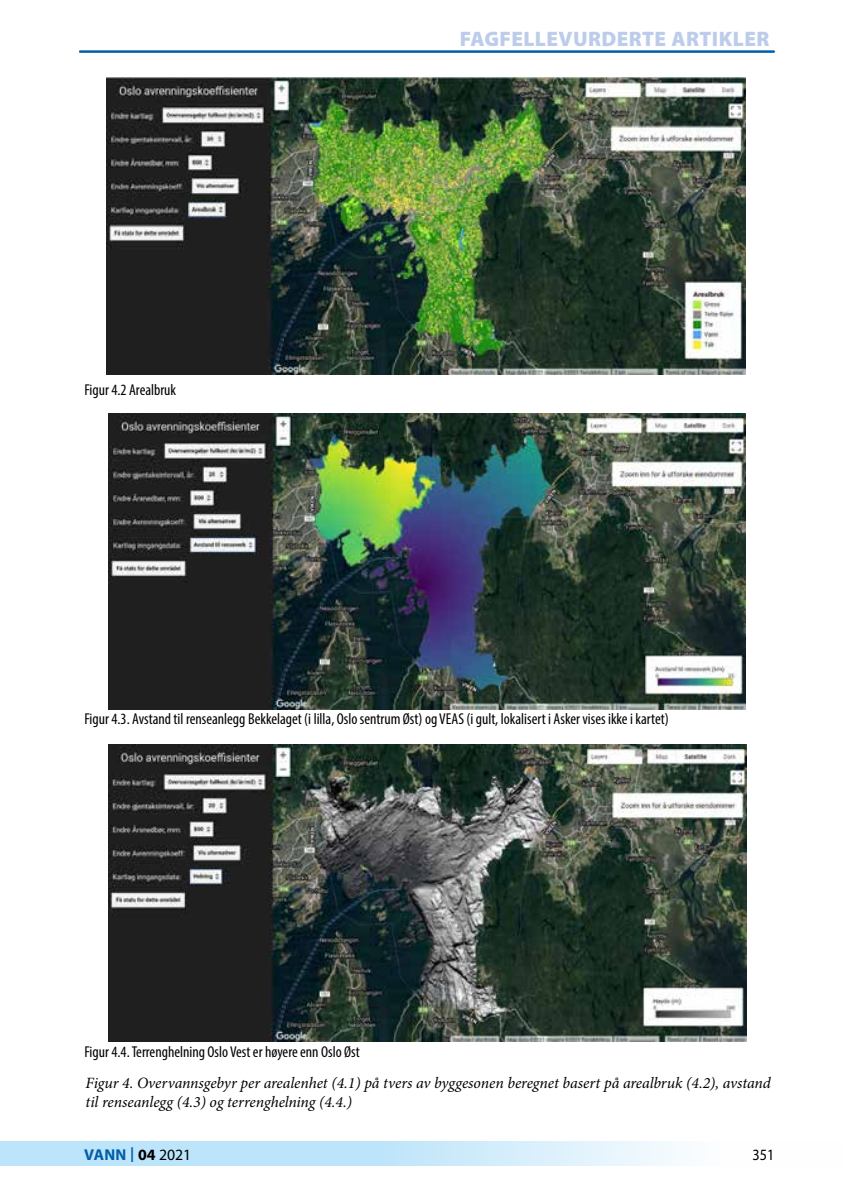
<style>
.page{position:relative;width:844px;height:1191px;background:#fff}
.page>*{position:absolute;margin:0;border:0;box-sizing:border-box;transform-origin:0 0}
.t1{font:900 21px "Myriad Pro";letter-spacing:.02em;color:#bcccea}
.t2{font:condensed 15.75px "Myriad Pro";color:#000}
.t3{font:italic 15.75px/19.2px "Minion Pro";letter-spacing:-.005em;color:#000}
.t4{font:700 15.75px "Myriad Pro";letter-spacing:.01em;color:#005da9}
.t5{font:15.75px "Myriad Pro";color:#000;scale:.9 1}
.s1{font-weight:400;font-size:21.88px}
.s2{color:#000}
.s3{font-weight:400;color:#000}
</style>
<div class="page">
<svg style="left:1px;top:1141px;width:675px;height:25px;fill:#bce4fa"></svg>
<svg style="left:0;top:1141px;width:1px;height:25px"></svg>
<hr style="left:79px;top:51px;width:695px;height:1px;background:#005da9">
<img style="left:106px;top:78px;width:639px;height:297px">
<img style="left:109px;top:413px;width:636px;height:296px">
<img style="left:108px;top:745px;width:638px;height:296px">
<p class="t2" style="left:84px;top:380px;width:93px">Figur 4.2 Arealbruk</p>
<h1 class="t1" style="left:459px;top:24px;width:311px">FAGFELLEVURDERTE ARTIKLER</h1>
<p class="t2" style="left:84px;top:709px;width:585px">Figur 4.3. Avstand til renseanlegg Bekkelaget (i lilla, Oslo sentrum Øst) og VEAS (i gult, lokalisert i Asker vises ikke i kartet)</p>
<p class="t2" style="left:84px;top:1042px;width:277px">Figur 4.4. Terrenghelning Oslo Vest er høyere enn Oslo Øst</p>
<p class="t3" style="left:86px;top:1073px;width:686px">Figur 4. Overvannsgebyr per arealenhet (4.1) på tvers av byggesonen beregnet basert på arealbruk (4.2), avstand til renseanlegg (4.3) og terrenghelning (4.4.)</p>
<p class="t4" style="left:84px;top:1144px;width:109px">VANN <span class="s1">I</span> <span class="s2">04</span> <span class="s3">2021</span></p>
<p class="t5" style="left:752px;top:1145px;width:26px">351</p>
</div>
